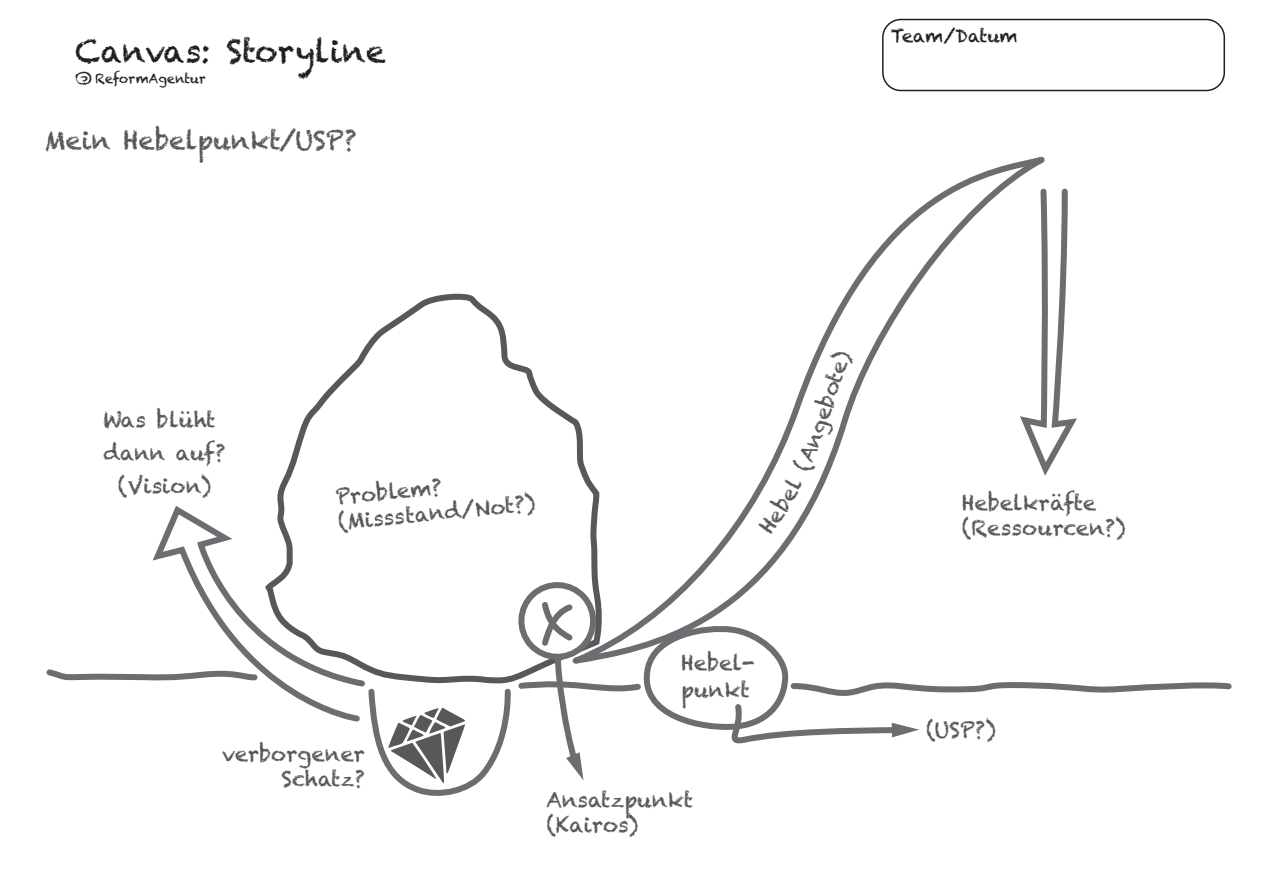
<style>
.page{position:relative;width:1263px;height:893px;background:#fff}
.page>*{position:absolute;margin:0;border:0;box-sizing:border-box;transform-origin:0 0}
.t1{font:31.5px "Chalkduster";color:#211e1e}
.t2{font:25.5px "Chalkduster";color:#57585a}
.t3{font:21px/25.2px "Chalkduster";color:#57585a}
.t4{font:18px "Chalkduster";letter-spacing:-.02em;color:#211e1e}
.t5{font:13.2px "Chalkduster";color:#211e1e}
</style>
<div class="page">
<svg style="left:277px;top:293px;width:291px;height:208px"></svg>
<svg style="left:568px;top:156px;width:477px;height:417px"></svg>
<svg style="left:46px;top:669px;width:101px;height:12px"></svg>
<svg style="left:147px;top:501px;width:218px;height:221px"></svg>
<svg style="left:1015px;top:185px;width:62px;height:298px"></svg>
<svg style="left:365px;top:573px;width:867px;height:223px"></svg>
<div style="left:882px;top:19px;width:343px;height:72px;border:2px solid #211e1e;border-radius:18px"></div>
<svg style="left:758px;top:419px;width:76px;height:116px"></svg>
<svg style="left:829px;top:347px;width:26px;height:28px"></svg>
<h1 class="t1" style="left:75px;top:33px;width:312px">Canvas: Storyline</h1>
<p class="t5" style="left:95px;top:71px;width:112px">ReformAgentur</p>
<p class="t4" style="left:92px;top:89px;width:19px;rotate:-180deg">©</p>
<p class="t2" style="left:44px;top:125px;width:314px">Mein Hebelpunkt/USP?</p>
<p class="t4" style="left:891px;top:25px;width:129px">Team/Datum</p>
<p class="t3" style="left:103px;top:404px;width:124px;line-height:33px;text-align:center">Was blüht dann auf? (Vision)</p>
<p class="t3" style="left:335px;top:484px;width:200px;rotate:-5deg">Problem? (Missstand/Not?)</p>
<p class="t3" style="left:222px;top:741px;width:144px;text-align:right">verborgener<br>Schatz?</p>
<p class="t3" style="left:681px;top:650px;width:75px;line-height:27px">Hebel&shy;punkt</p>
<p class="t3" style="left:546px;top:787px;width:148px">Ansatzpunkt (Kairos)</p>
<p class="t3" style="left:809px;top:415px;width:51px;rotate:-72deg">ebot</p>
<p class="t3" style="left:962px;top:490px;width:136px">Hebelkräfte</p>
<p class="t3" style="left:962px;top:515px;width:165px">(Ressourcen?)</p>
<p class="t3" style="left:926px;top:717px;width:71px">(USP?)</p>
</div>
